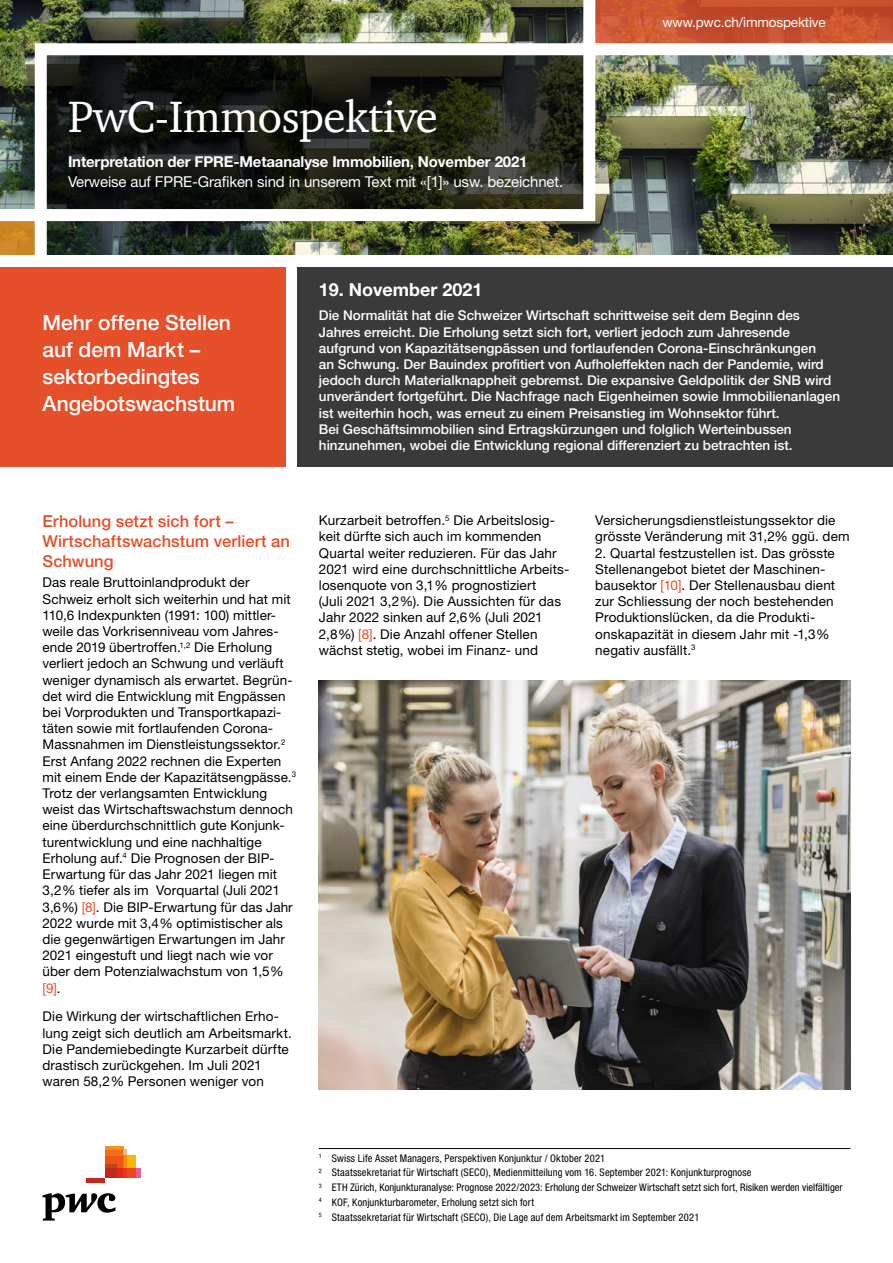
<style>
.page{position:relative;width:893px;height:1263px;background:#fff}
.page>*{position:absolute;margin:0;border:0;box-sizing:border-box;transform-origin:0 0}
.t1{font:45px "ITC Charter Com";letter-spacing:-.01em;color:#fff}
.t2{font:500 21px/27px "Helvetica Neue LT Std";color:#fff}
.t3{font:700 18px "Helvetica Neue LT Std";color:#fff}
.t4{font:500 16.5px/19.8px "Helvetica Neue LT Std";letter-spacing:.005em;color:#e54f2a}
.t5{font:15px "Helvetica Neue LT Std";letter-spacing:-.01em;color:#fff}
.t6{font:700 15px "Helvetica Neue LT Std";letter-spacing:-.01em;color:#fff}
.t7{font:13.5px/16.2px "Helvetica Neue LT Std";letter-spacing:.01em;color:#000}
.t8{font:500 13.5px/16.2px "Helvetica Neue LT Std";color:#fff}
.t9{font:13.5px "Helvetica Neue LT Std";letter-spacing:-.01em;color:#fff}
.t10{font:condensed 10.5px/14.7px "Helvetica Neue LT Std";letter-spacing:.015em;color:#000}
.s1{color:#e54f2a}
</style>
<div class="page">
<div style="left:298px;top:267px;width:595px;height:199px;background:#393a39"></div>
<div style="left:0;top:267px;width:285px;height:199px;background:#e54f2a"></div>
<svg style="left:601px;top:0;width:292px;height:37px;background:#c7512e"></svg>
<div style="left:0;top:215px;width:43px;height:40px;background:#cd8624"></div>
<img style="left:0;top:0;width:601px;height:222px">
<img style="left:29px;top:37px;width:864px;height:237px">
<svg style="left:43px;top:1193px;width:73px;height:27px"></svg>
<div style="left:136px;top:1169px;width:5px;height:9px;background:#ec5b95"></div>
<hr style="left:105px;top:1146px;width:18px;height:3px;background:#f4921f">
<div style="left:127px;top:1155px;width:9px;height:14px;background:#fbb701"></div>
<div style="left:127px;top:1169px;width:9px;height:9px;background:#ea471c"></div>
<svg style="left:105px;top:1149px;width:22px;height:29px"></svg>
<div style="left:116px;top:1169px;width:7px;height:9px;background:#e62714"></div>
<div style="left:105px;top:1164px;width:11px;height:5px;background:#c1421c"></div>
<div style="left:105px;top:1169px;width:11px;height:9px;background:#bf291b"></div>
<hr style="left:87px;top:1178px;width:18px;height:4px;background:#be291b">
<hr style="left:319px;top:1148px;width:531px;height:1px;background:#000">
<img style="left:319px;top:680px;width:531px;height:409px">
<h1 class="t1" style="left:68px;top:89px;width:371px">PwC-Immospektive</h1>
<p class="t6" style="left:68px;top:152px;width:461px">Interpretation der FPRE-Metaanalyse Immobilien, November 2021</p>
<p class="t5" style="left:68px;top:173px;width:497px">Verweise auf FPRE-Grafiken sind in unserem Text mit «[1]» usw. bezeichnet.</p>
<p class="t9" style="left:662px;top:15px;width:165px">www.pwc.ch/immospektive</p>
<h2 class="t2" style="left:43px;top:309px;width:194px">Mehr offene Stellen auf dem Markt – sektorbedingtes<br>Angebotswachstum</h2>
<h3 class="t3" style="left:319px;top:278px;width:165px">19. November 2021</h3>
<p class="t8" style="left:319px;top:307px;width:523px">Die Normalität hat die Schweizer Wirtschaft schrittweise seit dem Beginn des Jahres erreicht. Die Erholung setzt sich fort, verliert jedoch zum Jahresende aufgrund von Kapazitätsengpässen und fortlaufenden Corona-Einschränkungen<br>an Schwung. Der Bauindex profitiert von Aufholeffekten nach der Pandemie, wird jedoch durch Materialknappheit gebremst. Die expansive Geldpolitik der SNB wird unverändert fortgeführt. Die Nachfrage nach Eigenheimen sowie Immobilienanlagen ist weiterhin hoch, was erneut zu einem Preisanstieg im Wohnsektor führt.<br>Bei Geschäftsimmobilien sind Ertragskürzungen und folglich Werteinbussen hinzunehmen, wobei die Entwicklung regional differenziert zu betrachten ist.</p>
<p class="t4" style="left:43px;top:511px;width:249px">Erholung setzt sich fort –<br>Wirtschaftswachstum verliert an<br>Schwung</p>
<p class="t7" style="left:43px;top:574px;width:255px">Das reale Bruttoinlandprodukt der Schweiz erholt sich weiterhin und hat mit 110,6 Indexpunkten (1991: 100) mittler&shy;weile das Vorkrisenniveau vom Jahres&shy;ende 2019 übertroffen.<sup>1,2</sup> Die Erholung verliert jedoch an Schwung und verläuft weniger dynamisch als erwartet. Begrün&shy;det wird die Entwicklung mit Engpässen bei Vorprodukten und Transportkapazi&shy;täten sowie mit fortlaufenden Corona-Massnahmen im Dienstleistungssektor.<sup>2<br></sup>Erst Anfang 2022 rechnen die Experten mit einem Ende der Kapazitätsengpässe.<sup>3<br></sup>Trotz der verlangsamten Entwicklung weist das Wirtschaftswachstum dennoch eine überdurchschnittlich gute Konjunk&shy;turentwicklung und eine nachhaltige Erholung auf.<sup>4</sup> Die Prognosen der BIP-Erwartung für das Jahr 2021 liegen mit 3,2% tiefer als im Vorquartal (Juli 2021<br>3,6%) <span class="s1">[8]</span>. Die BIP-Erwartung für das Jahr 2022 wurde mit 3,4% optimistischer als die gegenwärtigen Erwartungen im Jahr 2021 eingestuft und liegt nach wie vor über dem Potenzialwachstum von 1,5% <span class="s1">[9]</span>.</p>
<p class="t7" style="left:43px;top:1008px;width:251px">Die Wirkung der wirtschaftlichen Erho&shy;lung zeigt sich deutlich am Arbeitsmarkt.<br>Die Pandemiebedingte Kurzarbeit dürfte drastisch zurückgehen. Im Juli 2021 waren 58,2% Personen weniger von</p>
<p class="t7" style="left:319px;top:512px;width:252px">Kurzarbeit betroffen.<sup>5</sup> Die Arbeitslosig&shy;keit dürfte sich auch im kommenden Quartal weiter reduzieren. Für das Jahr 2021 wird eine durchschnittliche Arbeits&shy;losenquote von 3,1% prognostiziert<br>(Juli 2021 3,2%). Die Aussichten für das Jahr 2022 sinken auf 2,6% (Juli 2021<br>2,8%) <span class="s1">[8]</span>. Die Anzahl offener Stellen wächst stetig, wobei im Finanz- und</p>
<p class="t7" style="left:595px;top:512px;width:256px">Versicherungsdienstleistungssektor die grösste Veränderung mit 31,2% ggü. dem</p>
<p class="t7" style="left:595px;top:545px;width:241px">2. Quartal festzustellen ist. Das grösste Stellenangebot bietet der Maschinen&shy;bausektor <span class="s1">[10]</span>. Der Stellenausbau dient zur Schliessung der noch bestehenden Produktionslücken, da die Produkti&shy;onskapazität in diesem Jahr mit -1,3% negativ ausfällt.<sup>3</sup></p>
<p class="t10" style="left:319px;top:1150px;width:525px"><sup>1</sup> Swiss Life Asset Managers, Perspektiven Konjunktur / Oktober 2021<br><sup>2</sup> Staatssekretariat für Wirtschaft (SECO), Medienmitteilung vom 16. September 2021: Konjunkturprognose<br><sup>3</sup> ETH Zürich, Konjunkturanalyse: Prognose 2022/2023: Erholung der Schweizer Wirtschaft setzt sich fort, Risiken werden vielfältiger <sup>4</sup> KOF, Konjunkturbarometer, Erholung setzt sich fort<br><sup>5</sup> Staatssekretariat für Wirtschaft (SECO), Die Lage auf dem Arbeitsmarkt im September 2021</p>
</div>
